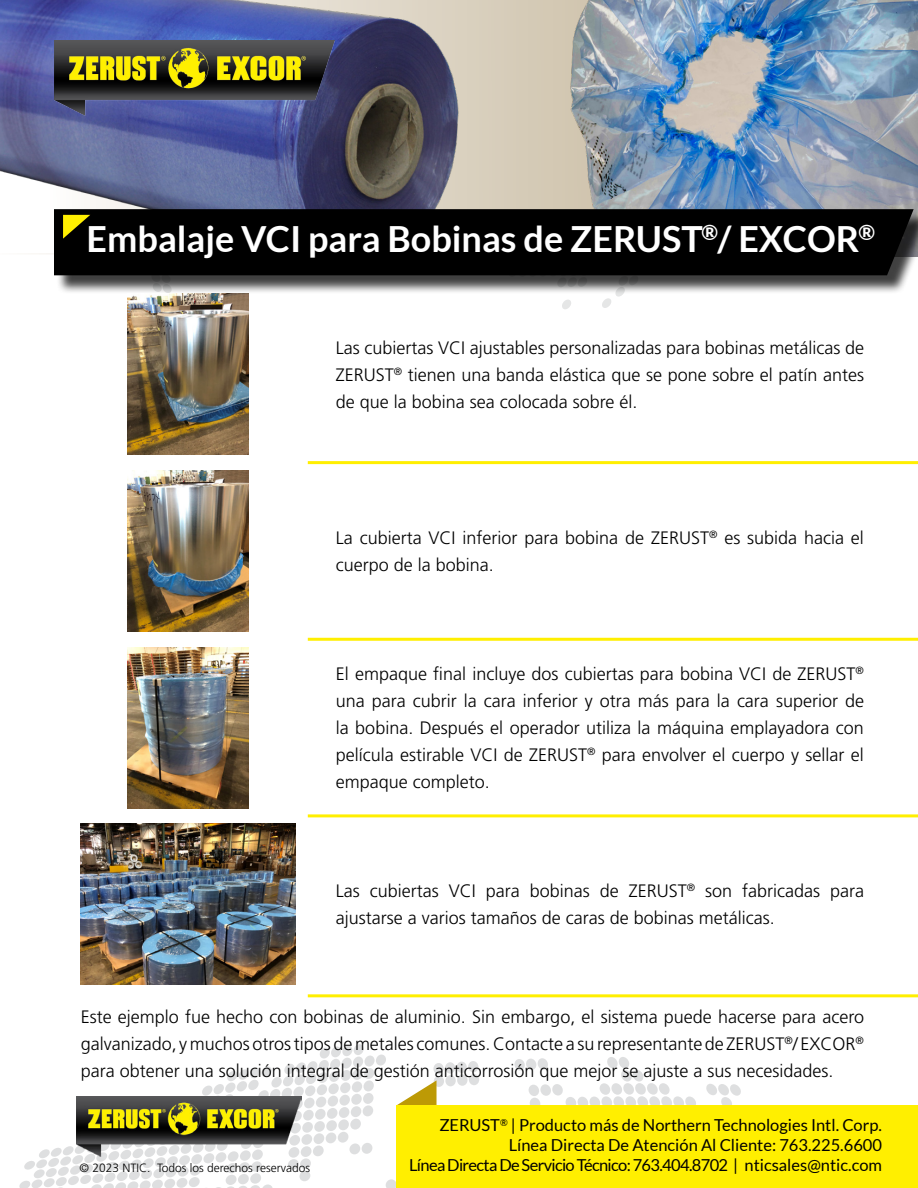
<style>
.page{position:relative;width:918px;height:1188px;background:#fff}
.page>*{position:absolute;margin:0;border:0;box-sizing:border-box;transform-origin:0 0}
.t1{font:700 36px "Lato";color:#fff}
.t2{font:300 18px/27px "Frutiger LT Std";color:#000;text-align:justify}
.t3{font:16.5px/19.8px "Lato";color:#000;text-align:right}
.t4{font:16.5px "Lato";letter-spacing:-.04em;color:#000}
.t5{font:300 12px "Frutiger LT Std";color:#000}
</style>
<div class="page">
<svg style="left:19px;top:1044px;width:722px;height:144px"></svg>
<svg style="left:397px;top:1080px;width:40px;height:25px"></svg>
<div style="left:397px;top:1105px;width:521px;height:83px;background:#ffef00"></div>
<div style="left:39px;top:0;width:488px;height:254px;background:#d7cdbb"></div>
<img style="left:527px;top:0;width:391px;height:211px">
<img style="left:0;top:0;width:472px;height:250px">
<div style="left:56px;top:211px;width:862px;height:83px;background:#000;opacity:.75"></div>
<div style="left:54px;top:209px;width:860px;height:66px;background:#000"></div>
<svg style="left:63px;top:215px;width:27px;height:24px"></svg>
<hr style="left:308px;top:461px;width:610px;height:3px;background:#ffef00">
<hr style="left:308px;top:638px;width:610px;height:3px;background:#ffef00">
<hr style="left:308px;top:814px;width:610px;height:3px;background:#ffef00">
<hr style="left:308px;top:994px;width:610px;height:3px;background:#ffef00">
<img style="left:77px;top:1097px;width:224px;height:60px">
<img style="left:54px;top:40px;width:280px;height:76px">
<img style="left:128px;top:294px;width:120px;height:161px">
<img style="left:128px;top:470px;width:120px;height:161px">
<img style="left:128px;top:647px;width:120px;height:161px">
<img style="left:81px;top:824px;width:214px;height:161px">
<p class="t1" style="left:87px;top:218px;width:790px">Embalaje VCI para Bobinas de ZERUST<sup>®</sup>/ EXCOR<sup>®</sup></p>
<p class="t2" style="left:336px;top:335px;width:530px">Las cubiertas VCI ajustables personalizadas para bobinas metálicas de ZERUST<sup>®</sup> tienen una banda elástica que se pone sobre el patín antes de que la bobina sea colocada sobre él.</p>
<p class="t2" style="left:336px;top:525px;width:530px">La cubierta VCI inferior para bobina de ZERUST<sup>®</sup> es subida hacia el cuerpo de la bobina.</p>
<p class="t2" style="left:336px;top:661px;width:530px">El empaque final incluye dos cubiertas para bobina VCI de ZERUST<sup>® </sup>una para cubrir la cara inferior y otra más para la cara superior de la bobina. Después el operador utiliza la máquina emplayadora con película estirable VCI de ZERUST<sup>®</sup> para envolver el cuerpo y sellar el empaque completo.</p>
<p class="t2" style="left:336px;top:878px;width:530px">Las cubiertas VCI para bobinas de ZERUST<sup>®</sup> son fabricadas para ajustarse a varios tamaños de caras de bobinas metálicas.</p>
<p class="t2" style="left:81px;top:1004px;width:785px">Este ejemplo fue hecho con bobinas de aluminio. Sin embargo, el sistema puede hacerse para acero galvanizado, y muchos otros tipos de metales comunes. Contacte a su representante de ZERUST<sup>®</sup>/ EXCOR<sup>® </sup>para obtener una solución integral de gestión anticorrosión que mejor se ajuste a sus necesidades.</p>
<p class="t3" style="left:439px;top:1115px;width:444px">ZERUST<sup>®</sup> | Producto más de Northern Technologies Intl. Corp.<br>Línea Directa De Atención Al Cliente: 763.225.6600</p>
<p class="t5" style="left:80px;top:1161px;width:232px">© 2023 NTIC. Todos los derechos reservados</p>
<p class="t4" style="left:409px;top:1156px;width:474px">Línea Directa De Servicio Técnico: 763.404.8702 | nticsales@ntic.com</p>
</div>
